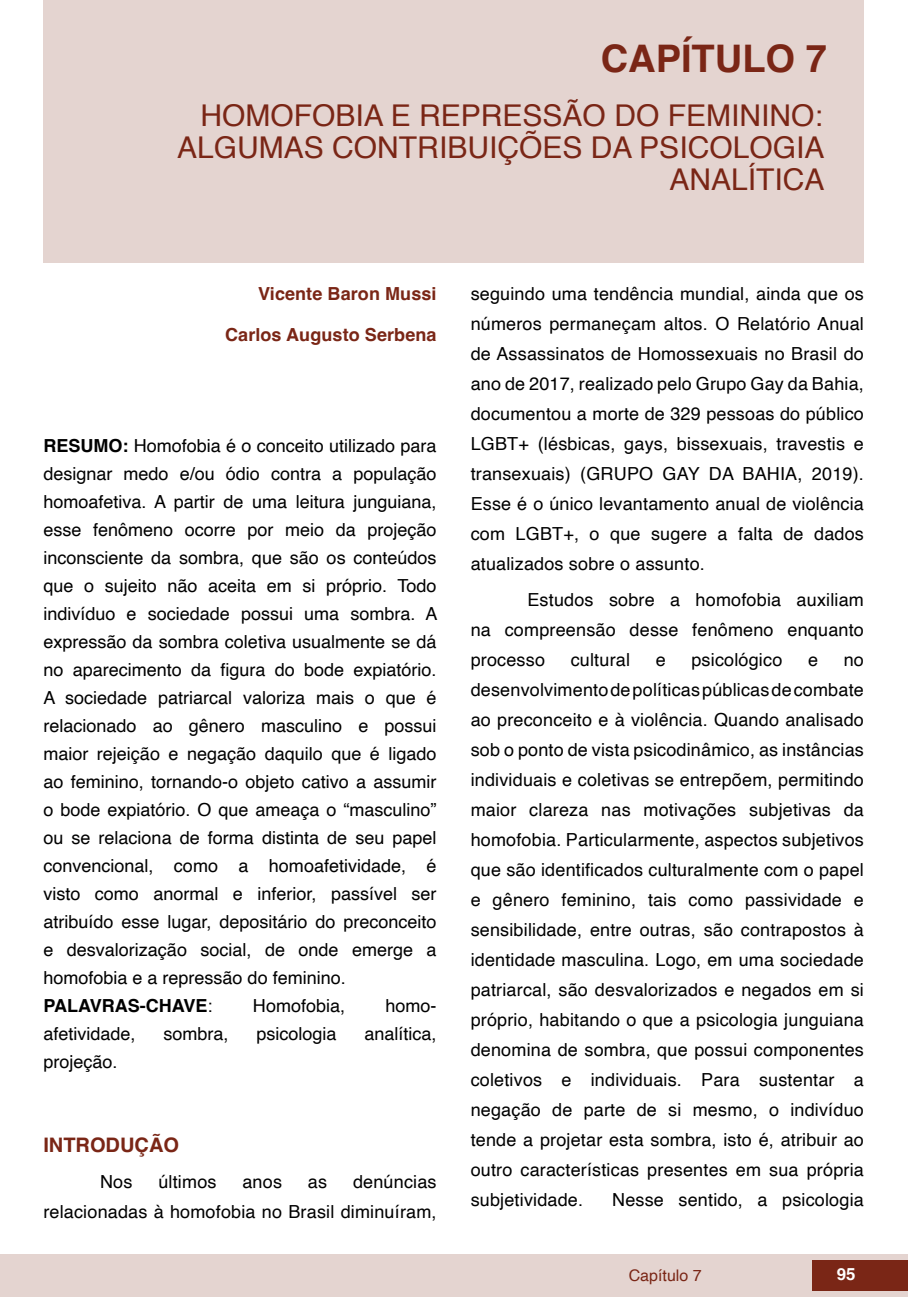
<style>
.page{position:relative;width:908px;height:1304px;background:#fff}
.page>*{position:absolute;margin:0;border:0;box-sizing:border-box;transform-origin:0 0}
.cap{font:700 38px "Helvetica";color:#7a2616}
.nome_artigos{font:30px/32px "Helvetica";color:#7a2616;text-align:right}
.TITULOS{font:700 20px "Helvetica";color:#7a2616}
.txt{font:18px/30px "Helvetica";letter-spacing:.01em;color:#000;text-align:justify}
.Resumos_e_PC_TXT{font:18px/28px "Helvetica";color:#000;text-align:justify}
.nome_autores{font:700 18px "Helvetica";letter-spacing:.005em;color:#7a2616}
.Resumos_e_PC_TXT-2{font:700 18px "Helvetica";color:#000}
.t1{font:700 16.8px "Helvetica";color:#fff}
.t2{font:16px "Helvetica";color:#7a2616}
.s1{font-weight:700}
.s2{font-weight:400}
</style>
<div class="page">
<div style="left:0;top:1254px;width:906px;height:43px;background:#e4d4d0"></div>
<div style="left:812px;top:1261px;width:95px;height:30px;background:#7a2616"></div>
<div style="left:43px;top:0;width:820px;height:263px;background:#e4d4d0"></div>
<p class="cap" style="left:600px;top:35px;width:227px">CAPÍTULO 7</p>
<p class="nome_artigos" style="left:177px;top:101px;width:648px">HOMOFOBIA E REPRESSÃO DO FEMININO:<br>ALGUMAS CONTRIBUIÇÕES DA PSICOLOGIA<br>ANALÍTICA</p>
<p class="nome_autores" style="left:258px;top:283px;width:180px">Vicente Baron Mussi</p>
<p class="nome_autores" style="left:225px;top:324px;width:213px">Carlos Augusto Serbena</p>
<p class="Resumos_e_PC_TXT" style="left:43px;top:432px;width:395px"><span class="s1">RESUMO:</span> Homofobia é o conceito utilizado para designar medo e/ou ódio contra a população homoafetiva. A partir de uma leitura junguiana, esse fenômeno ocorre por meio da projeção inconsciente da sombra, que são os conteúdos que o sujeito não aceita em si próprio. Todo indivíduo e sociedade possui uma sombra. A expressão da sombra coletiva usualmente se dá no aparecimento da figura do bode expiatório.<br>A sociedade patriarcal valoriza mais o que é relacionado ao gênero masculino e possui maior rejeição e negação daquilo que é ligado ao feminino, tornando-o objeto cativo a assumir o bode expiatório. O que ameaça o “masculino” ou se relaciona de forma distinta de seu papel convencional, como a homoafetividade, é visto como anormal e inferior, passível ser atribuído esse lugar, depositário do preconceito e desvalorização social, de onde emerge a homofobia e a repressão do feminino.</p>
<p class="Resumos_e_PC_TXT-2" style="left:43px;top:995px;width:171px">PALAVRAS-CHAVE<span class="s2">:</span></p>
<p class="Resumos_e_PC_TXT" style="left:253px;top:992px;width:94px">Homofobia,</p>
<p class="Resumos_e_PC_TXT" style="left:385px;top:992px;width:53px">homo-</p>
<p class="Resumos_e_PC_TXT" style="left:43px;top:1020px;width:94px">afetividade,</p>
<p class="Resumos_e_PC_TXT" style="left:163px;top:1020px;width:67px">sombra,</p>
<p class="Resumos_e_PC_TXT" style="left:256px;top:1020px;width:82px">psicologia</p>
<p class="Resumos_e_PC_TXT" style="left:364px;top:1020px;width:74px">analítica,</p>
<p class="Resumos_e_PC_TXT" style="left:43px;top:1048px;width:76px">projeção.</p>
<p class="TITULOS" style="left:43px;top:1133px;width:137px">INTRODUÇÃO</p>
<p class="txt" style="left:100px;top:1167px;width:34px">Nos</p>
<p class="txt" style="left:158px;top:1167px;width:60px">últimos</p>
<p class="txt" style="left:242px;top:1167px;width:41px">anos</p>
<p class="txt" style="left:308px;top:1167px;width:21px">as</p>
<p class="txt" style="left:43px;top:1167px;width:394px;text-align:right">denúncias<br>relacionadas à homofobia no Brasil diminuíram,</p>
<p class="txt" style="left:470px;top:279px;width:394px">seguindo uma tendência mundial, ainda que os números permaneçam altos. O Relatório Anual de Assassinatos de Homossexuais no Brasil do ano de 2017, realizado pelo Grupo Gay da Bahia, documentou a morte de 329 pessoas do público LGBT+ (lésbicas, gays, bissexuais, travestis e transexuais) (GRUPO GAY DA BAHIA, 2019).<br>Esse é o único levantamento anual de violência com LGBT+, o que sugere a falta de dados atualizados sobre o assunto.</p>
<p class="txt" style="left:470px;top:585px;width:394px;text-indent:57px">Estudos sobre a homofobia auxiliam na compreensão desse fenômeno enquanto processo</p>
<p class="txt" style="left:570px;top:645px;width:61px">cultural</p>
<p class="txt" style="left:655px;top:645px;width:12px">e</p>
<p class="txt" style="left:691px;top:645px;width:92px">psicológico</p>
<p class="txt" style="left:807px;top:645px;width:12px">e</p>
<p class="txt" style="left:470px;top:645px;width:394px;text-indent:373px">no desenvolvimento de políticas públicas de combate ao preconceito e à violência. Quando analisado sob o ponto de vista psicodinâmico, as instâncias individuais e coletivas se entrepõem, permitindo maior clareza nas motivações subjetivas da homofobia. Particularmente, aspectos subjetivos que são identificados culturalmente com o papel e gênero feminino, tais como passividade e sensibilidade, entre outras, são contrapostos à identidade masculina. Logo, em uma sociedade patriarcal, são desvalorizados e negados em si próprio, habitando o que a psicologia junguiana denomina de sombra, que possui componentes coletivos e individuais. Para sustentar a negação de parte de si mesmo, o indivíduo tende a projetar esta sombra, isto é, atribuir ao outro características presentes em sua própria subjetividade.</p>
<p class="txt" style="left:612px;top:1185px;width:253px">Nesse sentido, a psicologia</p>
<p class="t2" style="left:628px;top:1263px;width:74px">Capítulo 7</p>
<p class="t1" style="left:836px;top:1264px;width:20px">95</p>
</div>
